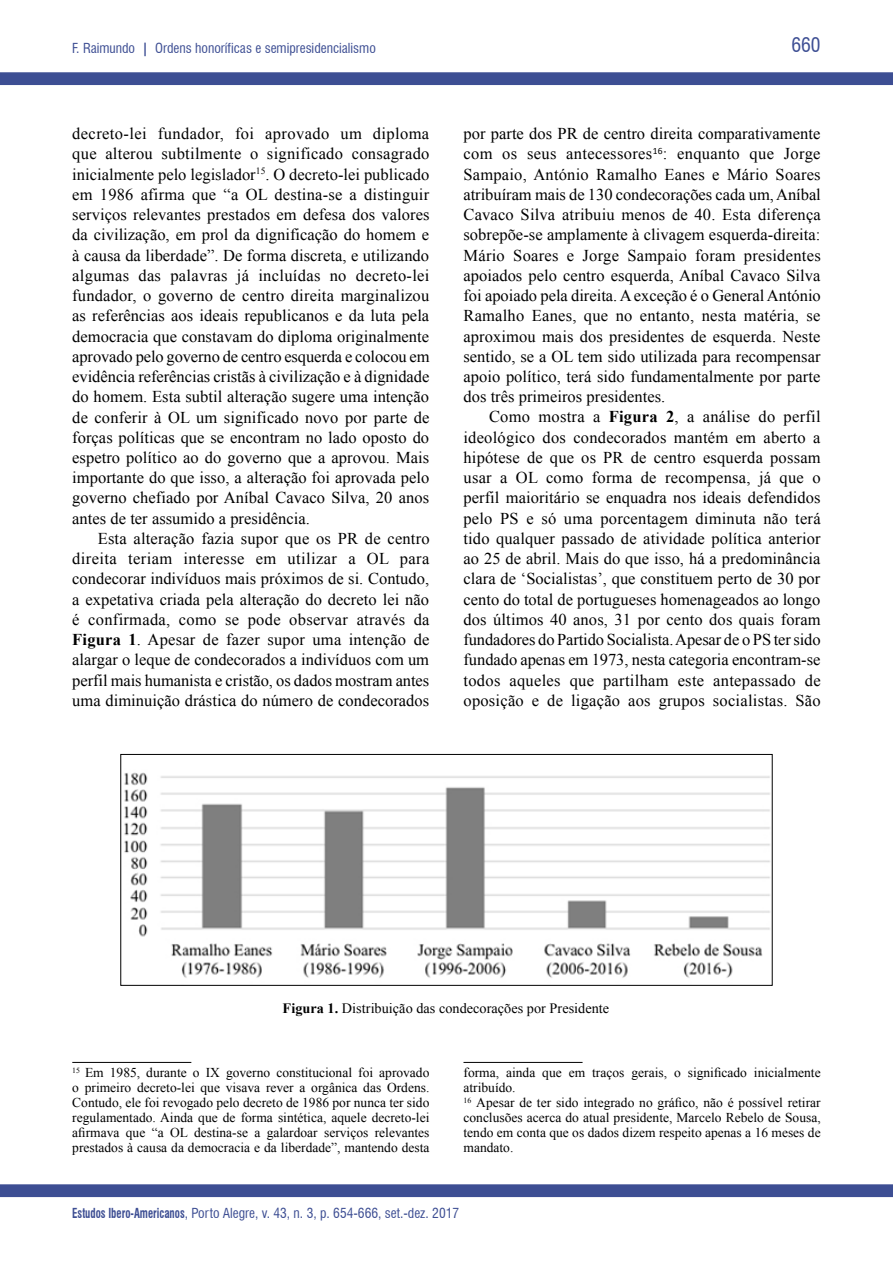
<style>
.page{position:relative;width:893px;height:1263px;background:#fff}
.page>*{position:absolute;margin:0;border:0;box-sizing:border-box;transform-origin:0 0}
.t1{font:condensed 19.5px "Swiss 721 BT";color:#3d4e93}
.t2{font:16.5px/20.2px "Times New Roman";color:#000;text-align:justify}
.t3{font:14.25px "Times New Roman";color:#000}
.t4{font:13.5px/15px "Times New Roman";color:#000;text-align:justify}
.t5{font:condensed 13.5px "Swiss 721 BT";color:#3d4e93}
.s1{font-weight:700}
</style>
<div class="page">
<div style="left:0;top:72px;width:893px;height:13px;background:#3d4e93;border:2px solid #3d4e93"></div>
<div style="left:1px;top:1185px;width:891px;height:11px;background:#3d4e93"></div>
<div style="left:0;top:1184px;width:893px;height:13px;border:2px solid #3d4e93"></div>
<hr style="left:72px;top:1062px;width:119px;height:1px;background:#000">
<hr style="left:463px;top:1062px;width:120px;height:1px;background:#000">
<img style="left:124px;top:772px;width:646px;height:206px">
<div style="left:120px;top:754px;width:653px;height:232px;border:1px solid #000"></div>
<p class="t5" style="left:72px;top:40px;width:305px">F. Raimundo <span class="s1">|</span> Ordens honoríficas e semipresidencialismo</p>
<p class="t2" style="left:72px;top:123px;width:359px">decreto-lei fundador, foi aprovado um diploma que alterou subtilmente o significado consagrado inicialmente pelo legislador<sup>15</sup>. O decreto-lei publicado em 1986 afirma que “a OL destina-se a distinguir serviços relevantes prestados em defesa dos valores da civilização, em prol da dignificação do homem e à causa da liberdade”. De forma discreta, e utilizando algumas das palavras já incluídas no decreto-lei fundador, o governo de centro direita marginalizou as referências aos ideais republicanos e da luta pela democracia que constavam do diploma originalmente aprovado pelo governo de centro esquerda e colocou em evidência referências cristãs à civilização e à dignidade do homem. Esta subtil alteração sugere uma intenção de conferir à OL um significado novo por parte de forças políticas que se encontram no lado oposto do espetro político ao do governo que a aprovou. Mais importante do que isso, a alteração foi aprovada pelo governo chefiado por Aníbal Cavaco Silva, 20 anos antes de ter assumido a presidência.</p>
<p class="t2" style="left:72px;top:528px;width:359px;text-indent:26px">Esta alteração fazia supor que os PR de centro direita teriam interesse em utilizar a OL para condecorar indivíduos mais próximos de si. Contudo, a expetativa criada pela alteração do decreto lei não é confirmada, como se pode observar através da <span class="s1">Figura 1</span>. Apesar de fazer supor uma intenção de alargar o leque de condecorados a indivíduos com um perfil mais humanista e cristão, os dados mostram antes uma diminuição drástica do número de condecorados</p>
<p class="t1" style="left:791px;top:33px;width:31px">660</p>
<p class="t2" style="left:463px;top:123px;width:359px">por parte dos PR de centro direita comparativamente com os seus antecessores<sup>16</sup>: enquanto que Jorge Sampaio, António Ramalho Eanes e Mário Soares atribuíram mais de 130 condecorações cada um, Aníbal Cavaco Silva atribuiu menos de 40. Esta diferença sobrepõe-se amplamente à clivagem esquerda-direita:<br>Mário Soares e Jorge Sampaio foram presidentes apoiados pelo centro esquerda, Aníbal Cavaco Silva foi apoiado pela direita. A exceção é o General António Ramalho Eanes, que no entanto, nesta matéria, se aproximou mais dos presidentes de esquerda. Neste sentido, se a OL tem sido utilizada para recompensar apoio político, terá sido fundamentalmente por parte dos três primeiros presidentes.</p>
<p class="t2" style="left:463px;top:407px;width:359px;text-indent:26px">Como mostra a <span class="s1">Figura 2</span>, a análise do perfil ideológico dos condecorados mantém em aberto a hipótese de que os PR de centro esquerda possam usar a OL como forma de recompensa, já que o perfil maioritário se enquadra nos ideais defendidos pelo PS e só uma porcentagem diminuta não terá tido qualquer passado de atividade política anterior ao 25 de abril. Mais do que isso, há a predominância clara de ‘Socialistas’, que constituem perto de 30 por cento do total de portugueses homenageados ao longo dos últimos 40 anos, 31 por cento dos quais foram fundadores do Partido Socialista. Apesar de o PS ter sido fundado apenas em 1973, nesta categoria encontram-se todos aqueles que partilham este antepassado de oposição e de ligação aos grupos socialistas. São</p>
<p class="t3" style="left:283px;top:999px;width:328px"><span class="s1">Figura 1.</span> Distribuição das condecorações por Presidente</p>
<p class="t4" style="left:72px;top:1065px;width:359px"><sup>15</sup> Em 1985, durante o IX governo constitucional foi aprovado o primeiro decreto-lei que visava rever a orgânica das Ordens.<br>Contudo, ele foi revogado pelo decreto de 1986 por nunca ter sido regulamentado. Ainda que de forma sintética, aquele decreto-lei afirmava que “a OL destina-se a galardoar serviços relevantes prestados à causa da democracia e da liberdade”, mantendo desta</p>
<p class="t4" style="left:463px;top:1065px;width:359px;text-align:left">forma, ainda que em traços gerais, o significado inicialmente atribuído.<br><sup>16</sup> Apesar de ter sido integrado no gráfico, não é possível retirar conclusões acerca do atual presidente, Marcelo Rebelo de Sousa, tendo em conta que os dados dizem respeito apenas a 16 meses de mandato.</p>
<p class="t5" style="left:72px;top:1205px;width:388px"><span class="s1">Estudos Ibero-Americanos</span>, Porto Alegre, v. 43, n. 3, p. 654-666, set.-dez. 2017</p>
</div>
